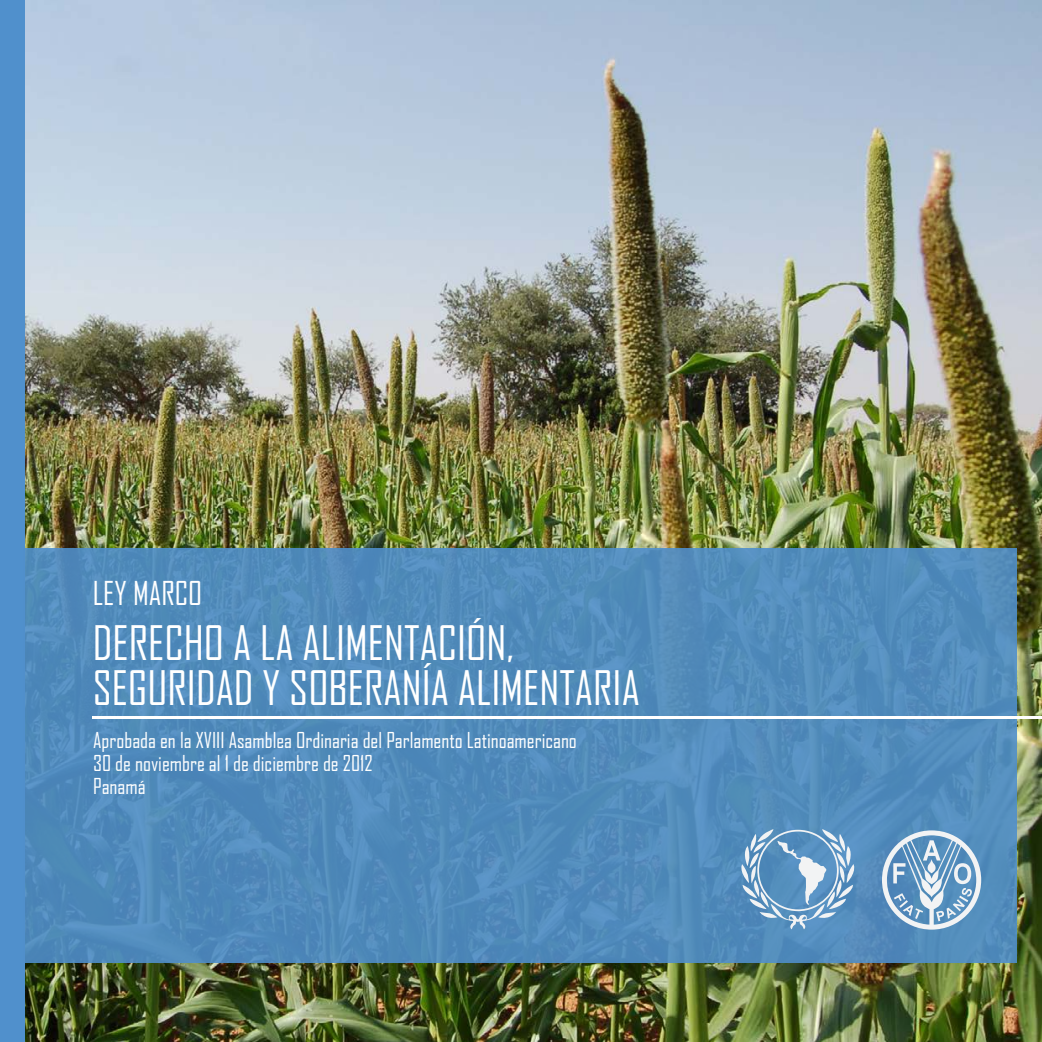
<style>
.page{position:relative;width:1042px;height:1042px;background:#fff}
.page>*{position:absolute;margin:0;border:0;box-sizing:border-box;transform-origin:0 0}
.t1{font:45.5px/45.5px "Agency FB";color:#fff}
.t2{font:31.5px "Agency FB";color:#fff}
.fuente{font:21px "Agency FB";color:#fff}
</style>
<div class="page">
<img style="left:25px;top:0;width:1017px;height:1042px">
<div style="left:0;top:0;width:25px;height:1042px;background:#5090cc"></div>
<div style="left:23px;top:548px;width:994px;height:414px;background:#518bba"></div>
<svg style="left:882px;top:830px;width:99px;height:99px"></svg>
<hr style="left:92px;top:716px;width:950px;height:2px;background:#fff">
<svg style="left:738px;top:829px;width:119px;height:100px"></svg>
<h2 class="t2" style="left:93px;top:574px;width:111px">LEY MARCO</h2>
<h1 class="t1" style="left:93px;top:619px;width:549px">DERECHO A LA ALIMENTACIÓN,<br>SEGURIDAD Y SOBERANÍA ALIMENTARIA</h1>
<p class="fuente" style="left:93px;top:728px;width:485px">Aprobada en la XVIII Asamblea Ordinaria del Parlamento Latinoamericano</p>
<p class="fuente" style="left:93px;top:750px;width:281px">30 de noviembre al 1 de diciembre de 2012</p>
<p class="fuente" style="left:93px;top:773px;width:54px">Panamá</p>
</div>
